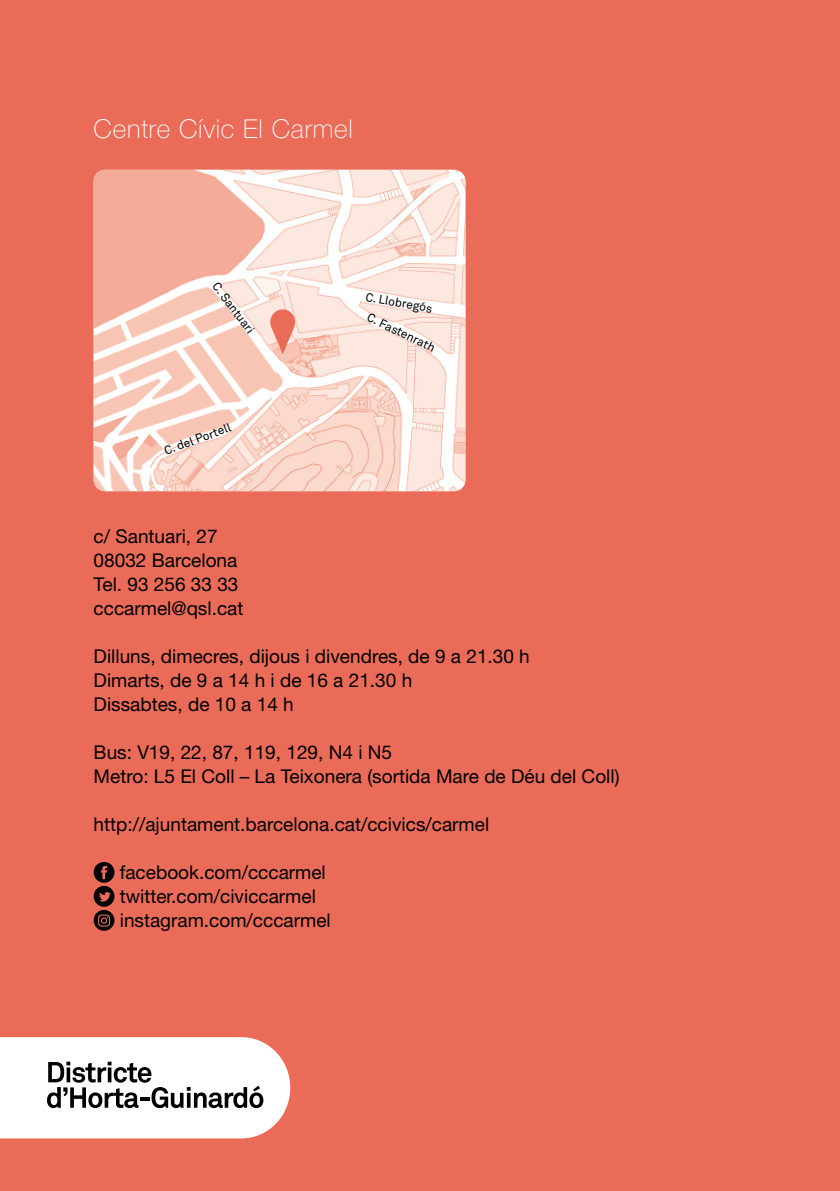
<style>
.page{position:relative;width:840px;height:1191px;background:#fff}
.page>*{position:absolute;margin:0;border:0;box-sizing:border-box;transform-origin:0 0}
.t1{font:100 26px "Helvetica Neue";letter-spacing:.03em;color:#fff}
.t2{font:19px/24px "Helvetica Neue";color:#000}
.t3{font:12px "Akkurat";color:#000}
</style>
<div class="page">
<div style="left:0;top:0;width:839px;height:1191px;background:#eb6b59"></div>
<svg style="left:0;top:1037px;width:290px;height:101px;background:#e5e1e0"></svg>
<svg style="left:94px;top:862px;width:20px;height:68px"></svg>
<img style="left:94px;top:170px;width:371px;height:321px">
<svg style="left:270px;top:309px;width:25px;height:45px"></svg>
<h1 class="t1" style="left:94px;top:115px;width:260px">Centre Cívic El Carmel</h1>
<p class="t3" style="left:221px;top:279px;width:62px;rotate:53deg">C. Santuari</p>
<p class="t3" style="left:367px;top:290px;width:69px;rotate:10deg">C. Llobregós</p>
<p class="t3" style="left:371px;top:310px;width:75px;rotate:26deg">C. Fastenrath</p>
<p class="t3" style="left:162px;top:444px;width:71px;rotate:-20deg">C. del Portell</p>
<p class="t2" style="left:94px;top:523px;width:151px">c/ Santuari, 27<br>08032 Barcelona<br>Tel. 93 256 33 33 cccarmel@qsl.cat</p>
<p class="t2" style="left:94px;top:643px;width:437px">Dilluns, dimecres, dijous i divendres, de 9 a 21.30 h<br>Dimarts, de 9 a 14 h i de 16 a 21.30 h<br>Dissabtes, de 10 a 14 h</p>
<p class="t2" style="left:94px;top:739px;width:527px">Bus: V19, 22, 87, 119, 129, N4 i N5<br>Metro: L5 El Coll – La Teixonera (sortida Mare de Déu del Coll)</p>
<p class="t2" style="left:94px;top:811px;width:397px">http://ajuntament.barcelona.cat/ccivics/carmel</p>
<p class="t2" style="left:120px;top:859px;width:212px">facebook.com/cccarmel twitter.com/civiccarmel instagram.com/cccarmel</p>
</div>
